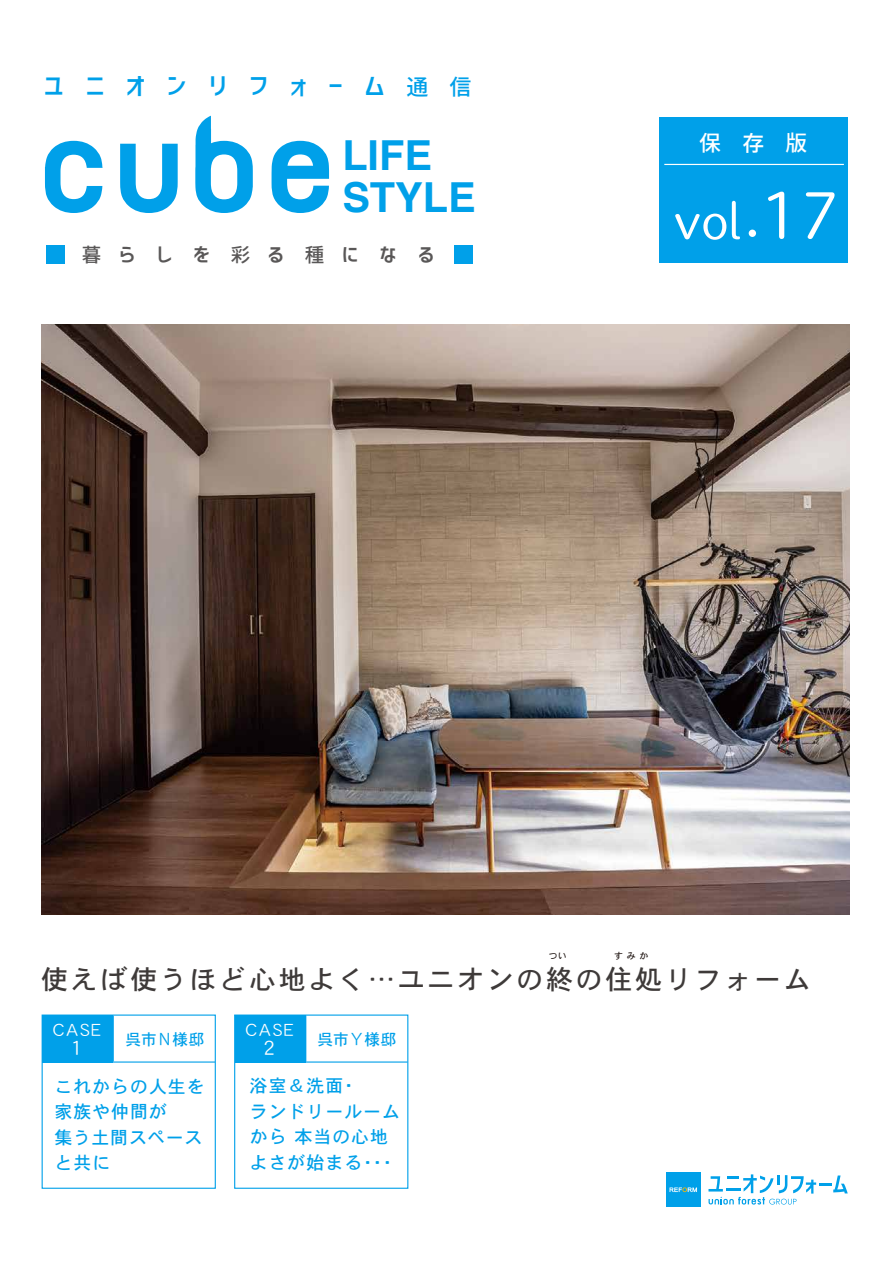
<style>
.page{position:relative;width:893px;height:1263px;background:#fff}
.page>*{position:absolute;margin:0;border:0;box-sizing:border-box;transform-origin:0 0}
.t1{font:51.75px "imagine YOKOHAMA";color:#fff;scale:1.15 1}
.t2{font:700 41.4px/41.7px "Helvetica";color:#00a0e9}
.t3{font:27px "DFHS Gothic W5 MP RKSJ H";letter-spacing:.1em;color:#3e3a39}
.t4{font:25.5px "Corporate Logo Medium";letter-spacing:.76em;color:#00a0e9;scale:1.08 1}
.t5{font:21.75px "Corporate Logo Medium";color:#fff}
.t6{font:21px "Corporate Logo Medium";letter-spacing:.88em;color:#595757;scale:1.1 1}
.t7{font:19.8px "DFHS Gothic W3 MP RKSJ H";color:#fff}
.t8{font:18px/25.5px "DFHS Gothic W5 MP RKSJ H";letter-spacing:.05em;color:#00a0e9}
.t9{font:16.95px "DFHS Gothic W3 MP RKSJ H";letter-spacing:.1em;color:#fff}
.t10{font:15.75px "DFHS Gothic W5 MP RKSJ H";color:#00a0e9}
.t11{font:9px "DFHS Gothic W5 MP RKSJ H";color:#221815}
.s1{font-size:22.05px}
.s2{font-size:19.5px}
.s3{font-size:58.5px}
.s4{font-size:66.45px}
.s5{font-family:"Koz Go Pr 6 N"}
</style>
<div class="page">
<div style="left:666px;top:1173px;width:34px;height:34px;background:#00a0e9"></div>
<svg style="left:669px;top:1187px;width:28px;height:5px"></svg>
<svg style="left:708px;top:1174px;width:140px;height:30px"></svg>
<svg style="left:120px;top:144px;width:58px;height:69px"></svg>
<svg style="left:45px;top:141px;width:57px;height:72px"></svg>
<svg style="left:272px;top:141px;width:57px;height:72px"></svg>
<svg style="left:195px;top:116px;width:58px;height:97px"></svg>
<div style="left:46px;top:245px;width:18px;height:18px;background:#00a0e9"></div>
<div style="left:455px;top:245px;width:18px;height:18px;background:#00a0e9"></div>
<div style="left:659px;top:117px;width:188px;height:146px;background:#00a0e9"></div>
<hr style="left:664px;top:164px;width:180px;height:1px;background:#fff">
<img style="left:42px;top:324px;width:808px;height:590px">
<div style="left:42px;top:1015px;width:71px;height:47px;background:#00a0e9"></div>
<div style="left:42px;top:1014px;width:174px;height:175px;border:1px solid #00a0e9"></div>
<hr style="left:42px;top:1061px;width:173px;height:1px;background:#00a0e9">
<hr style="left:113px;top:1015px;width:1px;height:46px;background:#00a0e9">
<div style="left:235px;top:1015px;width:71px;height:47px;background:#00a0e9"></div>
<div style="left:234px;top:1014px;width:174px;height:175px;border:1px solid #00a0e9"></div>
<hr style="left:235px;top:1061px;width:173px;height:1px;background:#00a0e9">
<hr style="left:305px;top:1015px;width:1px;height:46px;background:#00a0e9">
<h3 class="t4" style="left:44px;top:69px;width:398px">ユニオンリフォーム <span class="s1">通 信</span></h3>
<h2 class="t2" style="left:342px;top:135px;width:135px">LIFE<br>STYLE</h2>
<p class="t6" style="left:82px;top:240px;width:323px"><span class="s2">暮</span>らしを<span class="s2">彩</span>る<span class="s2">種</span>になる</p>
<p class="t5" style="left:699px;top:129px;width:109px">保存版</p>
<h1 class="t1" style="left:673px;top:184px;width:146px">vol<span class="s3">.</span><span class="s4">17</span></h1>
<p class="t11" style="left:549px;top:952px;width:19px">つい</p>
<p class="t11" style="left:614px;top:952px;width:36px">すみか</p>
<h3 class="t3" style="left:41px;top:966px;width:771px">使えば使うほど心地よく…ユニオンの終の住処リフォーム</h3>
<p class="t9" style="left:53px;top:1021px;width:49px">CASE</p>
<p class="t7" style="left:67px;top:1038px;width:21px">１</p>
<p class="t9" style="left:245px;top:1021px;width:49px">CASE</p>
<p class="t7" style="left:260px;top:1038px;width:21px">２</p>
<p class="t8" style="left:250px;top:1073px;width:152px">浴室＆洗面・<br>ランドリールームから 本当の心地よさが始まる・・・</p>
<p class="t10" style="left:126px;top:1032px;width:80px">呉市<span class="s5">Ｎ</span>様邸</p>
<p class="t10" style="left:318px;top:1032px;width:80px">呉市<span class="s5">Ｙ</span>様邸</p>
<p class="t8" style="left:55px;top:1073px;width:152px">これからの人生を家族や仲間が<br>集う土間スペースと共に</p>
</div>
